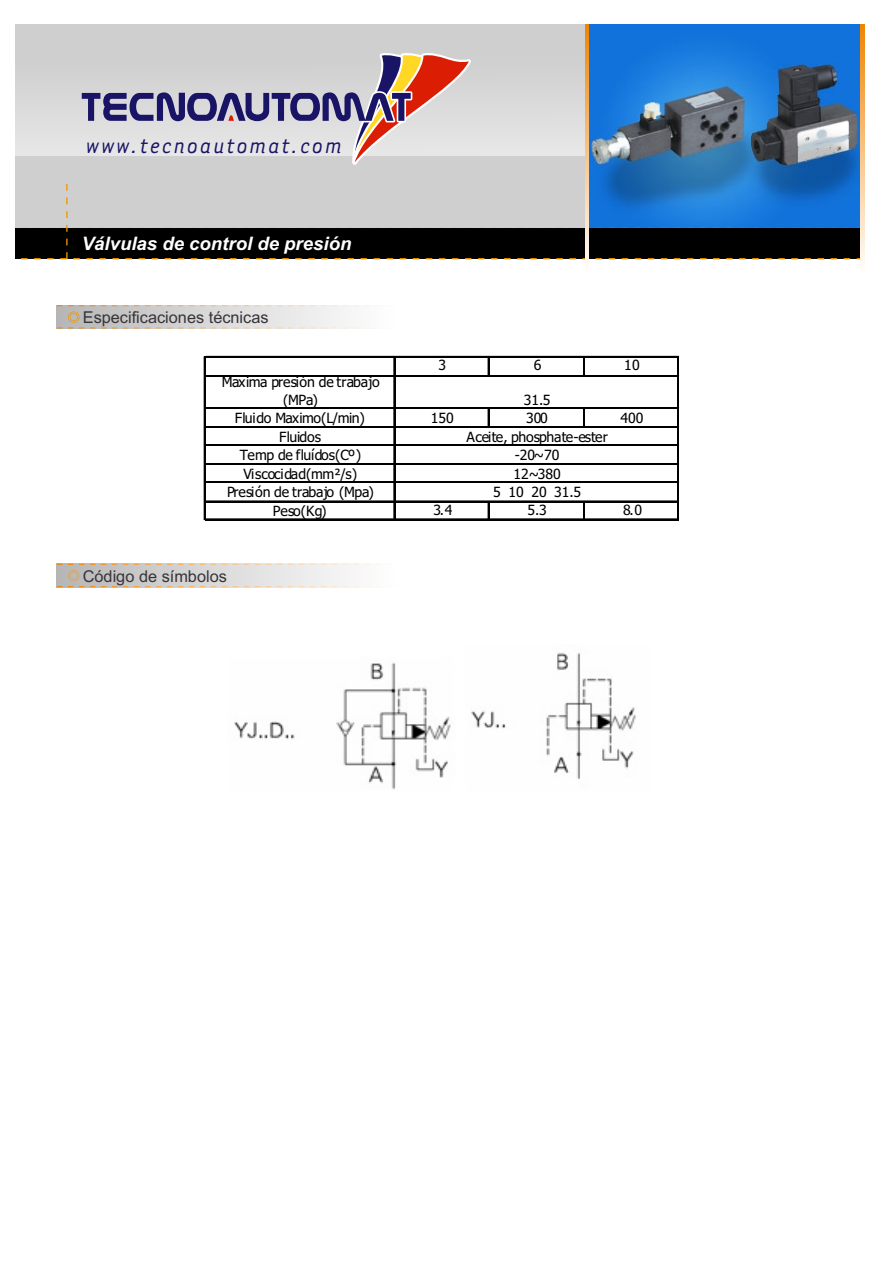
<style>
.page{position:relative;width:893px;height:1263px;background:#fff}
.page>*{position:absolute;margin:0;border:0;box-sizing:border-box;transform-origin:0 0}
.t1{font:italic 26.1px "Tarzana Narrow";letter-spacing:.06em;color:#191465}
.t2{font:italic 700 18.6px "Arial";color:#fff}
.t3{font:16.35px "Arial";color:#383336}
.t4{font:14.1px/17.9px "Tahoma";letter-spacing:-.01em;color:#000;text-align:center}
</style>
<div class="page">
<img style="left:589px;top:25px;width:272px;height:203px">
<div style="left:15px;top:156px;width:571px;height:75px;background:#cfcfcf"></div>
<div style="left:15px;top:25px;width:571px;height:131px;background:linear-gradient(to bottom,#cacaca,#e6e6e6)"></div>
<svg style="left:82px;top:52px;width:389px;height:113px;background:#c3b8be"></svg>
<div style="left:15px;top:228px;width:847px;height:31px;background:#000"></div>
<svg style="left:66px;top:184px;width:2px;height:7px"></svg>
<svg style="left:66px;top:198px;width:2px;height:6px"></svg>
<svg style="left:66px;top:211px;width:2px;height:7px"></svg>
<svg style="left:60px;top:225px;width:20px;height:7px"></svg>
<svg style="left:66px;top:239px;width:2px;height:6px"></svg>
<svg style="left:60px;top:252px;width:20px;height:7px"></svg>
<svg style="left:585px;top:25px;width:4px;height:240px"></svg>
<svg style="left:861px;top:25px;width:3px;height:240px"></svg>
<div style="left:57px;top:305px;width:341px;height:24px;background:linear-gradient(to right,#b7b7b7,#fff)"></div>
<svg style="left:57px;top:305px;width:341px;height:1px"></svg>
<svg style="left:57px;top:312px;width:341px;height:17px"></svg>
<svg style="left:57px;top:564px;width:331px;height:23px"></svg>
<svg style="left:488px;top:358px;width:1px;height:17px"></svg>
<svg style="left:583px;top:358px;width:2px;height:17px"></svg>
<hr style="left:204px;top:356px;width:1px;height:126px;background:#000">
<hr style="left:205px;top:481px;width:189px;height:1px;background:#000">
<hr style="left:205px;top:482px;width:189px;height:1px;background:#000">
<hr style="left:394px;top:358px;width:1px;height:124px;background:#000">
<hr style="left:205px;top:501px;width:189px;height:1px;background:#000">
<svg style="left:488px;top:409px;width:1px;height:17px"></svg>
<svg style="left:583px;top:409px;width:2px;height:17px"></svg>
<hr style="left:205px;top:519px;width:189px;height:1px;background:#000">
<hr style="left:204px;top:482px;width:1px;height:38px;background:#000">
<svg style="left:394px;top:483px;width:1px;height:36px"></svg>
<svg style="left:488px;top:502px;width:1px;height:17px"></svg>
<svg style="left:583px;top:502px;width:2px;height:17px"></svg>
<hr style="left:677px;top:358px;width:1px;height:162px;background:#000">
<hr style="left:678px;top:358px;width:1px;height:162px;background:#000">
<hr style="left:205px;top:356px;width:474px;height:2px;background:#000">
<hr style="left:205px;top:375px;width:474px;height:2px;background:#000">
<hr style="left:205px;top:407px;width:474px;height:2px;background:#000">
<hr style="left:205px;top:426px;width:474px;height:1px;background:#000">
<hr style="left:205px;top:427px;width:474px;height:1px;background:#000">
<hr style="left:205px;top:444px;width:474px;height:1px;background:#000">
<hr style="left:205px;top:445px;width:474px;height:1px;background:#000">
<hr style="left:205px;top:464px;width:474px;height:1px;background:#000">
<hr style="left:394px;top:481px;width:285px;height:1px;background:#000">
<hr style="left:394px;top:482px;width:285px;height:1px;background:#000">
<hr style="left:394px;top:501px;width:285px;height:1px;background:#000">
<hr style="left:394px;top:519px;width:285px;height:1px;background:#000">
<img style="left:234px;top:652px;width:402px;height:138px">
<h1 class="t1" style="left:86px;top:133px;width:258px">www.tecnoautomat.com</h1>
<h2 class="t2" style="left:82px;top:237px;width:271px">Válvulas de control de presión</h2>
<p class="t3" style="left:83px;top:311px;width:187px">Especificaciones técnicas</p>
<p class="t4" style="left:222px;top:374px;width:159px">Maxima presión de trabajo (MPa)</p>
<p class="t4" style="left:235px;top:409px;width:132px;line-height:19.2px">Fluido Maximo(L/min)<br>Fluidos</p>
<p class="t4" style="left:438px;top:358px;width:9px">3</p>
<p class="t4" style="left:534px;top:358px;width:9px">6</p>
<p class="t4" style="left:624px;top:358px;width:17px">10</p>
<p class="t4" style="left:524px;top:392px;width:28px">31.5</p>
<p class="t4" style="left:431px;top:410px;width:25px">150</p>
<p class="t4" style="left:526px;top:410px;width:23px">300</p>
<p class="t4" style="left:620px;top:410px;width:25px">400</p>
<p class="t4" style="left:466px;top:429px;width:143px">Aceite, phosphate-ester</p>
<p class="t4" style="left:240px;top:447px;width:123px">Temp de fluídos(Cº)</p>
<p class="t4" style="left:515px;top:447px;width:46px">-20~70</p>
<p class="t4" style="left:244px;top:466px;width:115px">Viscocidad(mm²/s)</p>
<p class="t4" style="left:513px;top:466px;width:49px">12~380</p>
<p class="t4" style="left:227px;top:484px;width:148px">Presión de trabajo (Mpa)</p>
<p class="t4" style="left:493px;top:484px;width:89px">5 10 20 31.5</p>
<p class="t3" style="left:83px;top:570px;width:146px">Código de símbolos</p>
<p class="t4" style="left:273px;top:503px;width:55px">Peso(Kg)</p>
<p class="t4" style="left:433px;top:502px;width:21px">3.4</p>
<p class="t4" style="left:528px;top:502px;width:21px">5.3</p>
<p class="t4" style="left:623px;top:502px;width:21px">8.0</p>
</div>
